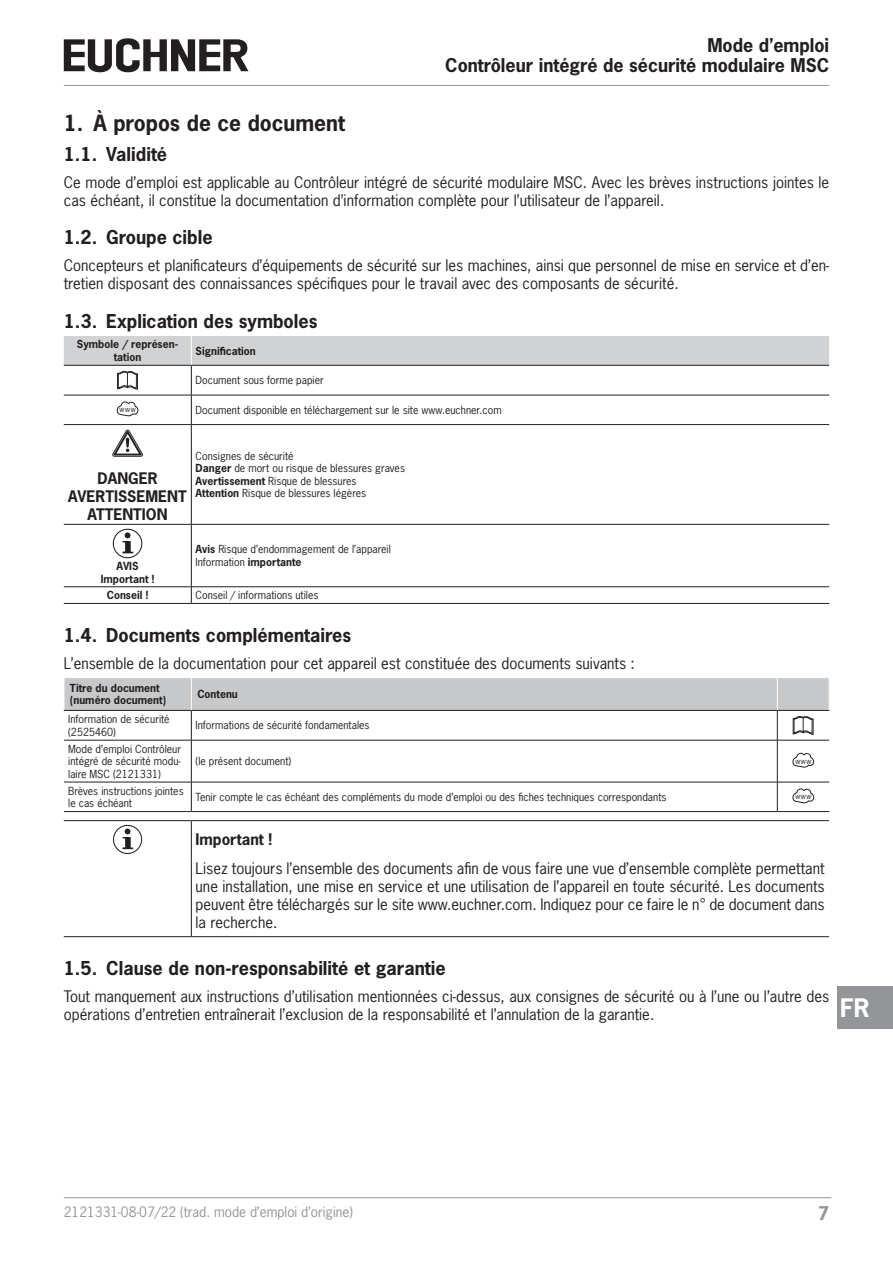
<style>
.page{position:relative;width:893px;height:1263px;background:#fff}
.page>*{position:absolute;margin:0;border:0;box-sizing:border-box;transform-origin:0 0}
.t1{font:700 24px "News Gothic Std";color:#fff}
.t2{font:700 21px "News Gothic Std";color:#231f20}
.t3{font:700 18px "News Gothic Std";color:#231f20}
.t4{font:700 17.85px/20.2px "News Gothic Std";color:#231f20;text-align:right}
.t5{font:700 17.85px "News Gothic Std";color:#939598}
.paragraph_last{font:15px/18px "News Gothic Std";color:#231f20}
.paragraph{font:15px/18px "News Gothic Std";color:#231f20;text-align:justify}
.signalword{font:700 15px/18px "News Gothic Std";color:#231f20;text-align:center}
.tableheadleft{font:700 15px "News Gothic Std";color:#231f20}
.t6{font:13.5px "News Gothic Std";color:#939598}
.tablebodyleft{font:10.5px/12.6px "News Gothic Std";color:#231f20}
.tableheadleft-2{font:700 10.5px "News Gothic Std";color:#231f20}
.tableheadcentered{font:700 10.5px/12.6px "News Gothic Std";color:#231f20;text-align:center}
.tablebodycentred{font:700 10.5px/12.6px "News Gothic Std";color:#231f20;text-align:center}
.t7{font:7.5px "News Gothic";letter-spacing:.075em;color:#231f20}
.s1{font-weight:700}
</style>
<div class="page">
<hr style="left:64px;top:85px;width:765px;height:1px;background:#939598">
<hr style="left:64px;top:1197px;width:767px;height:1px;background:#939598">
<svg style="left:64px;top:38px;width:184px;height:34px"></svg>
<div style="left:838px;top:986px;width:55px;height:43px;background:#939598"></div>
<hr style="left:64px;top:424px;width:127px;height:1px;background:#231f20">
<hr style="left:191px;top:424px;width:638px;height:1px;background:#231f20">
<hr style="left:64px;top:524px;width:127px;height:1px;background:#231f20">
<hr style="left:191px;top:524px;width:638px;height:1px;background:#231f20">
<hr style="left:64px;top:586px;width:127px;height:1px;background:#231f20">
<hr style="left:191px;top:586px;width:638px;height:1px;background:#231f20">
<hr style="left:191px;top:425px;width:1px;height:99px;background:#231f20">
<hr style="left:191px;top:524px;width:1px;height:63px;background:#231f20">
<svg style="left:191px;top:587px;width:1px;height:16px"></svg>
<hr style="left:64px;top:603px;width:127px;height:1px;background:#231f20">
<hr style="left:191px;top:603px;width:638px;height:1px;background:#231f20">
<svg style="left:64px;top:336px;width:765px;height:88px"></svg>
<svg style="left:113px;top:430px;width:29px;height:26px"></svg>
<svg style="left:113px;top:529px;width:29px;height:29px"></svg>
<svg style="left:122px;top:532px;width:11px;height:21px"></svg>
<hr style="left:191px;top:740px;width:1px;height:42px;background:#231f20">
<hr style="left:777px;top:740px;width:1px;height:42px;background:#231f20">
<svg style="left:191px;top:783px;width:1px;height:28px"></svg>
<svg style="left:777px;top:783px;width:1px;height:28px"></svg>
<hr style="left:64px;top:782px;width:127px;height:1px;background:#231f20">
<hr style="left:191px;top:782px;width:586px;height:1px;background:#231f20">
<hr style="left:777px;top:782px;width:52px;height:1px;background:#231f20">
<hr style="left:64px;top:811px;width:127px;height:1px;background:#231f20">
<hr style="left:191px;top:811px;width:586px;height:1px;background:#231f20">
<hr style="left:777px;top:811px;width:52px;height:1px;background:#231f20">
<hr style="left:64px;top:740px;width:127px;height:1px;background:#231f20">
<hr style="left:191px;top:740px;width:586px;height:1px;background:#231f20">
<hr style="left:777px;top:740px;width:52px;height:1px;background:#231f20">
<svg style="left:64px;top:678px;width:765px;height:62px"></svg>
<svg style="left:793px;top:753px;width:21px;height:14px"></svg>
<svg style="left:793px;top:788px;width:21px;height:15px"></svg>
<hr style="left:64px;top:820px;width:127px;height:1px;background:#231f20">
<hr style="left:191px;top:820px;width:638px;height:1px;background:#231f20">
<hr style="left:191px;top:821px;width:1px;height:37px;background:#231f20">
<hr style="left:191px;top:858px;width:1px;height:78px;background:#231f20">
<hr style="left:64px;top:936px;width:127px;height:1px;background:#231f20">
<hr style="left:191px;top:936px;width:638px;height:1px;background:#231f20">
<div style="left:113px;top:825px;width:29px;height:29px;border:1px solid #231f20;border-radius:50%"></div>
<svg style="left:122px;top:828px;width:11px;height:21px"></svg>
<p class="t4" style="left:445px;top:34px;width:385px">Mode d’emploi<br>Contrôleur intégré de sécurité modulaire MSC</p>
<p class="t2" style="left:64px;top:109px;width:283px">1. À propos de ce document</p>
<p class="t3" style="left:64px;top:143px;width:105px">1.1. Validité</p>
<p class="paragraph_last" style="left:64px;top:173px;width:767px">Ce mode d’emploi est applicable au Contrôleur intégré de sécurité modulaire MSC. Avec les brèves instructions jointes le cas échéant, il constitue la documentation d’information complète pour l’utilisateur de l’appareil.</p>
<p class="t3" style="left:64px;top:226px;width:150px">1.2. Groupe cible</p>
<p class="paragraph_last" style="left:64px;top:256px;width:767px">Concepteurs et planificateurs d’équipements de sécurité sur les machines, ainsi que personnel de mise en service et d’en&shy;tretien disposant des connaissances spécifiques pour le travail avec des composants de sécurité.</p>
<p class="t3" style="left:64px;top:309px;width:255px">1.3. Explication des symboles</p>
<p class="tableheadcentered" style="left:77px;top:338px;width:103px">Symbole / représen&shy;tation</p>
<p class="tableheadleft-2" style="left:196px;top:344px;width:62px">Signification</p>
<p class="tablebodyleft" style="left:196px;top:374px;width:130px">Document sous forme papier</p>
<p class="t7" style="left:120px;top:405px;width:18px">www</p>
<p class="tablebodyleft" style="left:196px;top:404px;width:308px">Document disponible en téléchargement sur le site www.euchner.com</p>
<p class="signalword" style="left:68px;top:469px;width:120px">DANGER<br>AVERTISSEMENT<br>ATTENTION</p>
<p class="tablebodyleft" style="left:196px;top:449px;width:100px">Consignes de sécurité</p>
<p class="tablebodyleft" style="left:196px;top:462px;width:211px"><span class="s1">Danger</span> de mort ou risque de blessures graves</p>
<p class="tablebodyleft" style="left:196px;top:474px;width:162px"><span class="s1">Avertissement</span> Risque de blessures</p>
<p class="tablebodyleft" style="left:196px;top:487px;width:172px"><span class="s1">Attention</span> Risque de blessures légères</p>
<p class="tablebodycentred" style="left:101px;top:559px;width:55px">AVIS<br>Important !</p>
<p class="tablebodyleft" style="left:196px;top:543px;width:197px"><span class="s1">Avis</span> Risque d’endommagement de l’appareil</p>
<p class="tablebodyleft" style="left:196px;top:556px;width:107px">Information <span class="s1">importante</span></p>
<p class="tablebodycentred" style="left:107px;top:589px;width:43px">Conseil !</p>
<p class="tablebodyleft" style="left:196px;top:589px;width:124px">Conseil / informations utiles</p>
<p class="t3" style="left:64px;top:624px;width:289px">1.4. Documents complémentaires</p>
<p class="paragraph" style="left:64px;top:654px;width:573px">L’ensemble de la documentation pour cet appareil est constituée des documents suivants :</p>
<p class="tableheadleft-2" style="left:70px;top:681px;width:91px">Titre du document</p>
<p class="tableheadleft-2" style="left:70px;top:693px;width:98px">(numéro document)</p>
<p class="tableheadleft-2" style="left:197px;top:687px;width:42px">Contenu</p>
<p class="tablebodyleft" style="left:68px;top:713px;width:103px">Information de sécurité (2525460)</p>
<p class="tablebodyleft" style="left:196px;top:719px;width:175px">Informations de sécurité fondamentales</p>
<p class="tablebodyleft" style="left:68px;top:742px;width:114px;text-align:justify">Mode d’emploi Contrôleur intégré de sécurité modu&shy;laire MSC (2121331)</p>
<p class="tablebodyleft" style="left:196px;top:755px;width:97px">(le présent document)</p>
<p class="t7" style="left:795px;top:756px;width:18px">www</p>
<p class="tablebodyleft" style="left:68px;top:784px;width:117px">Brèves instructions jointes le cas échéant</p>
<p class="tablebodyleft" style="left:196px;top:790px;width:472px">Tenir compte le cas échéant des compléments du mode d’emploi ou des fiches techniques correspondants</p>
<p class="t7" style="left:795px;top:791px;width:18px">www</p>
<p class="tableheadleft" style="left:196px;top:830px;width:78px">Important !</p>
<p class="paragraph" style="left:196px;top:859px;width:631px">Lisez toujours l’ensemble des documents afin de vous faire une vue d’ensemble complète permettant une installation, une mise en service et une utilisation de l’appareil en toute sécurité. Les documents peuvent être téléchargés sur le site www.euchner.com. Indiquez pour ce faire le n° de document dans la recherche.</p>
<p class="t3" style="left:64px;top:957px;width:383px">1.5. Clause de non-responsabilité et garantie</p>
<p class="paragraph_last" style="left:64px;top:987px;width:767px">Tout manquement aux instructions d’utilisation mentionnées ci-dessus, aux consignes de sécurité ou à l’une ou l’autre des opérations d’entretien entraînerait l’exclusion de la responsabilité et l’annulation de la garantie.</p>
<h1 class="t1" style="left:840px;top:992px;width:31px">FR</h1>
<p class="t6" style="left:64px;top:1203px;width:291px">2121331-08-07/22 (trad. mode d’emploi d’origine)</p>
<p class="t5" style="left:818px;top:1201px;width:13px">7</p>
</div>
